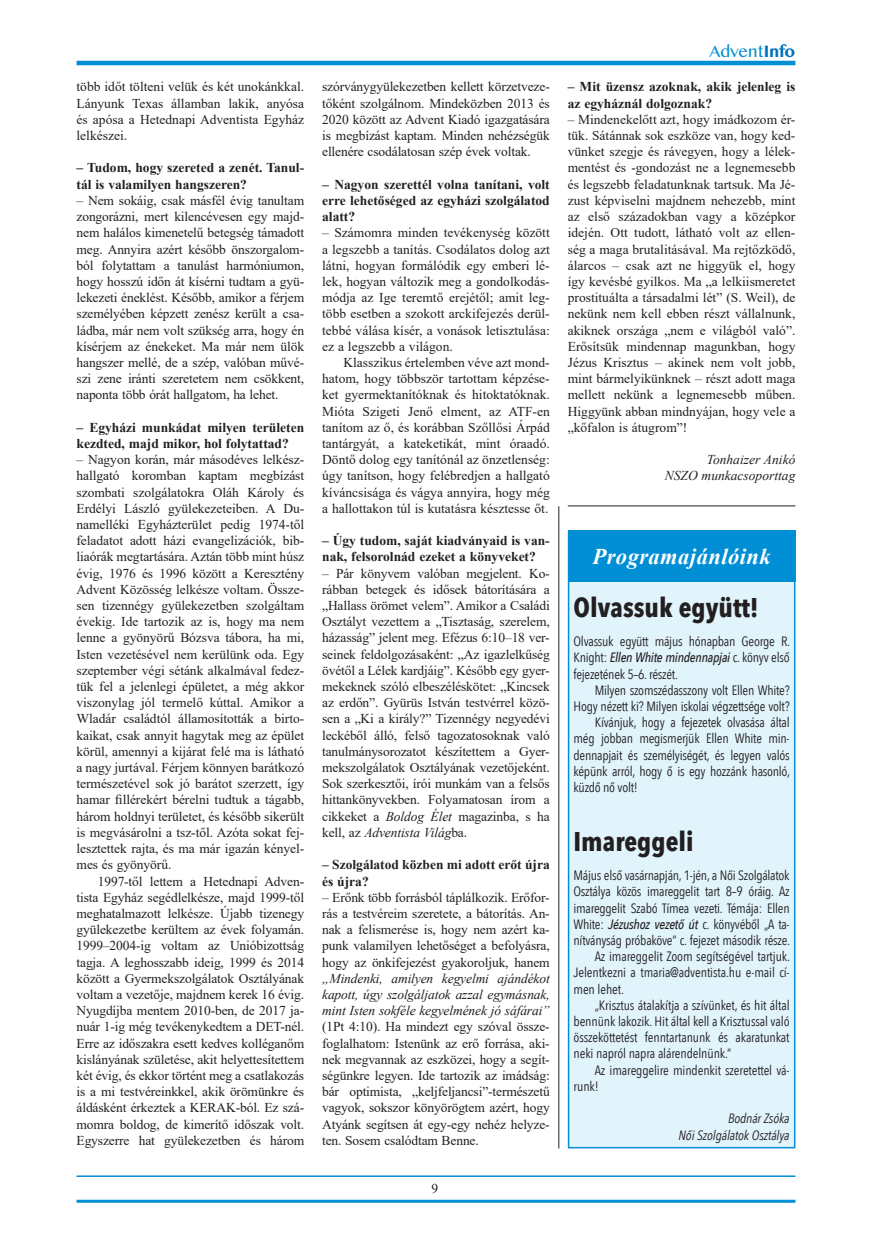
<style>
.page{position:relative;width:872px;height:1242px;background:#fff}
.page>*{position:absolute;margin:0;border:0;box-sizing:border-box;transform-origin:0 0}
.t1{font:700 27px "Avenir Next Condensed";color:#231f20}
.t2{font:italic 700 22.5px "Times New Roman";letter-spacing:.02em;color:#fff}
.t3{font:15px "Bangla MN";letter-spacing:-.03em;color:#008fd5}
.t4{font:13.5px/16.2px "Times New Roman";letter-spacing:-.01em;color:#231f20;text-align:justify}
.t5{font:13.5px/16.2px "Avenir Next Condensed";letter-spacing:-.02em;color:#231f20;text-align:justify}
.t6{font:700 13.5px/16.2px "Times New Roman";color:#231f20}
.t7{font:italic 13.5px/16.2px "Times New Roman";letter-spacing:-.01em;color:#231f20;text-align:justify}
.t8{font:italic 13.5px/16.2px "Avenir Next Condensed";letter-spacing:-.01em;color:#231f20;text-align:right}
.s1{font-style:italic}
.s2{font-weight:700;color:#0072bc}
.s3{font-weight:500;font-style:italic}
</style>
<div class="page">
<hr style="left:77px;top:61px;width:718px;height:4px;background:#008fd5">
<hr style="left:77px;top:1175px;width:718px;height:2px;background:#008fd5">
<hr style="left:77px;top:1199px;width:718px;height:3px;background:#008fd5">
<div style="left:568px;top:531px;width:226px;height:616px;background:#e1f4fc"></div>
<div style="left:568px;top:531px;width:227px;height:617px;border:2px solid #008fd5"></div>
<div style="left:568px;top:531px;width:227px;height:51px;background:#008fd5"></div>
<hr style="left:568px;top:505px;width:227px;height:1px;background:#231f20">
<hr style="left:558px;top:506px;width:1px;height:642px;background:#231f20">
<p class="t4" style="left:77px;top:78px;width:229px">több időt tölteni velük és két unokánkkal.<br>Lányunk Texas államban lakik, anyósa és apósa a Hetednapi Adventista Egyház lelkészei.</p>
<p class="t6" style="left:77px;top:159px;width:229px">– Tudom, hogy szereted a zenét. Tanul&shy;tál is valamilyen hangszeren?</p>
<p class="t4" style="left:77px;top:192px;width:229px">– Nem sokáig, csak másfél évig tanultam zongorázni, mert kilencévesen egy majd&shy;nem halálos kimenetelű betegség támadott meg. Annyira azért később önszorgalom&shy;ból folytattam a tanulást harmóniumon, hogy hosszú időn át kísérni tudtam a gyü&shy;lekezeti éneklést. Később, amikor a férjem személyében képzett zenész került a csa&shy;ládba, már nem volt szükség arra, hogy én kísérjem az énekeket. Ma már nem ülök hangszer mellé, de a szép, valóban művé&shy;szi zene iránti szeretetem nem csökkent, naponta több órát hallgatom, ha lehet.</p>
<p class="t6" style="left:77px;top:419px;width:229px">– Egyházi munkádat milyen területen kezdted, majd mikor, hol folytattad?</p>
<p class="t4" style="left:77px;top:451px;width:229px">– Nagyon korán, már másodéves lelkész&shy;hallgató koromban kaptam megbízást szombati szolgálatokra Oláh Károly és Erdélyi László gyülekezeteiben. A Du&shy;namelléki Egyházterület pedig 1974-től feladatot adott házi evangelizációk, bib&shy;liaórák megtartására. Aztán több mint húsz évig, 1976 és 1996 között a Keresztény Advent Közösség lelkésze voltam. Össze&shy;sen tizennégy gyülekezetben szolgáltam évekig. Ide tartozik az is, hogy ma nem lenne a gyönyörű Bózsva tábora, ha mi, Isten vezetésével nem kerülünk oda. Egy szeptember végi sétánk alkalmával fedez&shy;tük fel a jelenlegi épületet, a még akkor viszonylag jól termelő kúttal. Amikor a Wladár családtól államosították a birto&shy;kaikat, csak annyit hagytak meg az épület körül, amennyi a kijárat felé ma is látható a nagy jurtával. Férjem könnyen barátkozó természetével sok jó barátot szerzett, így hamar fillérekért bérelni tudtuk a tágabb, három holdnyi területet, és később sikerült is megvásárolni a tsz-től. Azóta sokat fej&shy;lesztettek rajta, és ma már igazán kényel&shy;mes és gyönyörű.</p>
<p class="t4" style="left:77px;top:872px;width:229px;text-indent:21px">1997-től lettem a Hetednapi Adven&shy;tista Egyház segédlelkésze, majd 1999-től meghatalmazott lelkésze. Újabb tizenegy gyülekezetbe kerültem az évek folyamán.<br>1999–2004-ig voltam az Unióbizottság tagja. A leghosszabb ideig, 1999 és 2014 között a Gyermekszolgálatok Osztályának voltam a vezetője, majdnem kerek 16 évig.<br>Nyugdíjba mentem 2010-ben, de 2017 ja&shy;nuár 1-ig még tevékenykedtem a DET-nél.<br>Erre az időszakra esett kedves kolléganőm kislányának születése, akit helyettesítettem két évig, és ekkor történt meg a csatlakozás is a mi testvéreinkkel, akik örömünkre és áldásként érkeztek a KERAK-ból. Ez szá&shy;momra boldog, de kimerítő időszak volt.<br>Egyszerre hat gyülekezetben és három</p>
<p class="t4" style="left:322px;top:78px;width:229px">szórványgyülekezetben kellett körzetveze&shy;tőként szolgálnom. Mindeközben 2013 és 2020 között az Advent Kiadó igazgatására is megbízást kaptam. Minden nehézségük ellenére csodálatosan szép évek voltak.</p>
<p class="t6" style="left:322px;top:176px;width:229px;text-align:justify">– Nagyon szerettél volna tanítani, volt erre lehetőséged az egyházi szolgálatod alatt?</p>
<p class="t4" style="left:322px;top:224px;width:229px">– Számomra minden tevékenység között a legszebb a tanítás. Csodálatos dolog azt látni, hogyan formálódik egy emberi lé&shy;lek, hogyan változik meg a gondolkodás&shy;módja az Ige teremtő erejétől; amit leg&shy;több esetben a szokott arckifejezés derül&shy;tebbé válása kísér, a vonások letisztulása: ez a legszebb a világon.</p>
<p class="t4" style="left:322px;top:354px;width:229px;text-indent:21px">Klasszikus értelemben véve azt mond&shy;hatom, hogy többször tartottam képzése&shy;ket gyermektanítóknak és hitoktatóknak.<br>Mióta Szigeti Jenő elment, az ATF-en tanítom az ő, és korábban Szőllősi Árpád tantárgyát, a kateketikát, mint óraadó.<br>Döntő dolog egy tanítónál az önzetlenség: úgy tanítson, hogy felébredjen a hallgató kíváncsisága és vágya annyira, hogy még a hallottakon túl is kutatásra késztesse őt.</p>
<p class="t6" style="left:322px;top:532px;width:229px">– Úgy tudom, saját kiadványaid is van&shy;nak, felsorolnád ezeket a könyveket?</p>
<p class="t4" style="left:322px;top:564px;width:229px">– Pár könyvem valóban megjelent. Ko&shy;rábban betegek és idősek bátorítására a „Hallass örömet velem”. Amikor a Családi Osztályt vezettem a „Tisztaság, szerelem, házasság” jelent meg. Efézus 6:10–18 ver&shy;seinek feldolgozásaként: „Az igazlelkűség övétől a Lélek kardjáig”. Később egy gyer&shy;mekeknek szóló elbeszéléskötet: „Kincsek az erdőn”. Gyürüs István testvérrel közö&shy;sen a „Ki a király?” Tizennégy negyedévi leckéből álló, felső tagozatosoknak való tanulmánysorozatot készítettem a Gyer&shy;mekszolgálatok Osztályának vezetőjeként.<br>Sok szerkesztői, írói munkám van a felsős hittankönyvekben. Folyamatosan írom a cikkeket a <span class="s1">Boldog Élet</span> magazinba, s ha kell, az <span class="s1">Adventista Világ</span>ba.</p>
<p class="t6" style="left:322px;top:856px;width:229px">– Szolgálatod közben mi adott erőt újra és újra?</p>
<p class="t4" style="left:322px;top:888px;width:229px">– Erőnk több forrásból táplálkozik. Erőfor&shy;rás a testvéreim szeretete, a bátorítás. An&shy;nak a felismerése is, hogy nem azért ka&shy;punk valamilyen lehetőséget a befolyásra, hogy az önkifejezést gyakoroljuk, hanem</p>
<p class="t7" style="left:322px;top:969px;width:229px">„Mindenki, amilyen kegyelmi ajándékot kapott, úgy szolgáljatok azzal egymásnak, mint Isten sokféle kegyelmének jó sáfárai”</p>
<p class="t4" style="left:322px;top:1018px;width:229px">(1Pt 4:10). Ha mindezt egy szóval össze&shy;foglalhatom: Istenünk az erő forrása, aki&shy;nek megvannak az eszközei, hogy a segít&shy;ségünkre legyen. Ide tartozik az imádság: bár optimista, „keljfeljancsi”-természetű vagyok, sokszor könyörögtem azért, hogy Atyánk segítsen át egy-egy nehéz helyze&shy;ten. Sosem csalódtam Benne.</p>
<p class="t4" style="left:431px;top:1180px;width:8px">9</p>
<p class="t3" style="left:709px;top:41px;width:87px">Advent<span class="s2">Info</span></p>
<p class="t6" style="left:568px;top:78px;width:229px">– Mit üzensz azoknak, akik jelenleg is az egyháznál dolgoznak?</p>
<p class="t4" style="left:568px;top:111px;width:229px">– Mindenekelőtt azt, hogy imádkozom ér&shy;tük. Sátánnak sok eszköze van, hogy ked&shy;vünket szegje és rávegyen, hogy a lélek&shy;mentést és -gondozást ne a legnemesebb és legszebb feladatunknak tartsuk. Ma Jé&shy;zust képviselni majdnem nehezebb, mint az első századokban vagy a középkor idején. Ott tudott, látható volt az ellen&shy;ség a maga brutalitásával. Ma rejtőzködő, álarcos – csak azt ne higgyük el, hogy így kevésbé gyilkos. Ma „a lelkiismeretet prostituálta a társadalmi lét” (S. Weil), de nekünk nem kell ebben részt vállalnunk, akiknek országa „nem e világból való”.<br>Erősítsük mindennap magunkban, hogy Jézus Krisztus – akinek nem volt jobb, mint bármelyikünknek – részt adott maga mellett nekünk a legnemesebb műben.<br>Higgyünk abban mindnyájan, hogy vele a „kőfalon is átugrom”!</p>
<p class="t7" style="left:664px;top:451px;width:132px;text-align:right">Tonhaizer Anikó<br>NSZO munkacsoporttag</p>
<h2 class="t2" style="left:592px;top:541px;width:180px">Programajánlóink</h2>
<h1 class="t1" style="left:573px;top:591px;width:187px">Olvassuk együtt!</h1>
<p class="t5" style="left:573px;top:632px;width:218px">Olvassuk együtt május hónapban George R.<br>Knight: <span class="s3">Ellen White mindennapjai</span> c. könyv első fejezetének 5–6. részét.</p>
<p class="t5" style="left:595px;top:681px;width:196px">Milyen szomszédasszony volt Ellen White?</p>
<p class="t5" style="left:573px;top:697px;width:217px">Hogy nézett ki? Milyen iskolai végzettsége volt?</p>
<p class="t5" style="left:595px;top:713px;width:196px">Kívánjuk, hogy a fejezetek olvasása által</p>
<p class="t5" style="left:573px;top:730px;width:218px">még jobban megismerjük Ellen White min-</p>
<p class="t5" style="left:573px;top:746px;width:218px">dennapjait és személyiségét, és legyen valós</p>
<p class="t5" style="left:573px;top:762px;width:218px">képünk arról, hogy ő is egy hozzánk hasonló,</p>
<p class="t5" style="left:573px;top:778px;width:66px">küzdő nő volt!</p>
<h1 class="t1" style="left:573px;top:825px;width:122px">Imareggeli</h1>
<p class="t5" style="left:573px;top:866px;width:218px">Május első vasárnapján, 1-jén, a Női Szolgálatok</p>
<p class="t5" style="left:573px;top:883px;width:218px">Osztálya közös imareggelit tart 8–9 óráig. Az</p>
<p class="t5" style="left:573px;top:899px;width:218px">imareggelit Szabó Tímea vezeti. Témája: Ellen</p>
<p class="t5" style="left:573px;top:915px;width:218px">White: <span class="s3">Jézushoz vezető út</span> c. könyvéből „A ta-</p>
<p class="t5" style="left:573px;top:931px;width:218px">nítványság próbaköve” c. fejezet második része.</p>
<p class="t5" style="left:595px;top:947px;width:197px">Az imareggelit Zoom segítségével tartjuk.</p>
<p class="t5" style="left:573px;top:964px;width:218px">Jelentkezni a tmaria@adventista.hu e-mail cí-</p>
<p class="t5" style="left:573px;top:980px;width:52px">men lehet.</p>
<p class="t5" style="left:595px;top:996px;width:196px">„Krisztus átalakítja a szívünket, és hit által</p>
<p class="t5" style="left:573px;top:1012px;width:218px">bennünk lakozik. Hit által kell a Krisztussal való</p>
<p class="t5" style="left:573px;top:1028px;width:218px">összeköttetést fenntartanunk és akaratunkat</p>
<p class="t5" style="left:573px;top:1045px;width:159px">neki napról napra alárendelnünk.”</p>
<p class="t5" style="left:595px;top:1061px;width:196px">Az imareggelire mindenkit szeretettel vá-</p>
<p class="t5" style="left:573px;top:1077px;width:27px">runk!</p>
<p class="t8" style="left:678px;top:1110px;width:113px">Bodnár Zsóka<br>Női Szolgálatok Osztálya</p>
</div>
